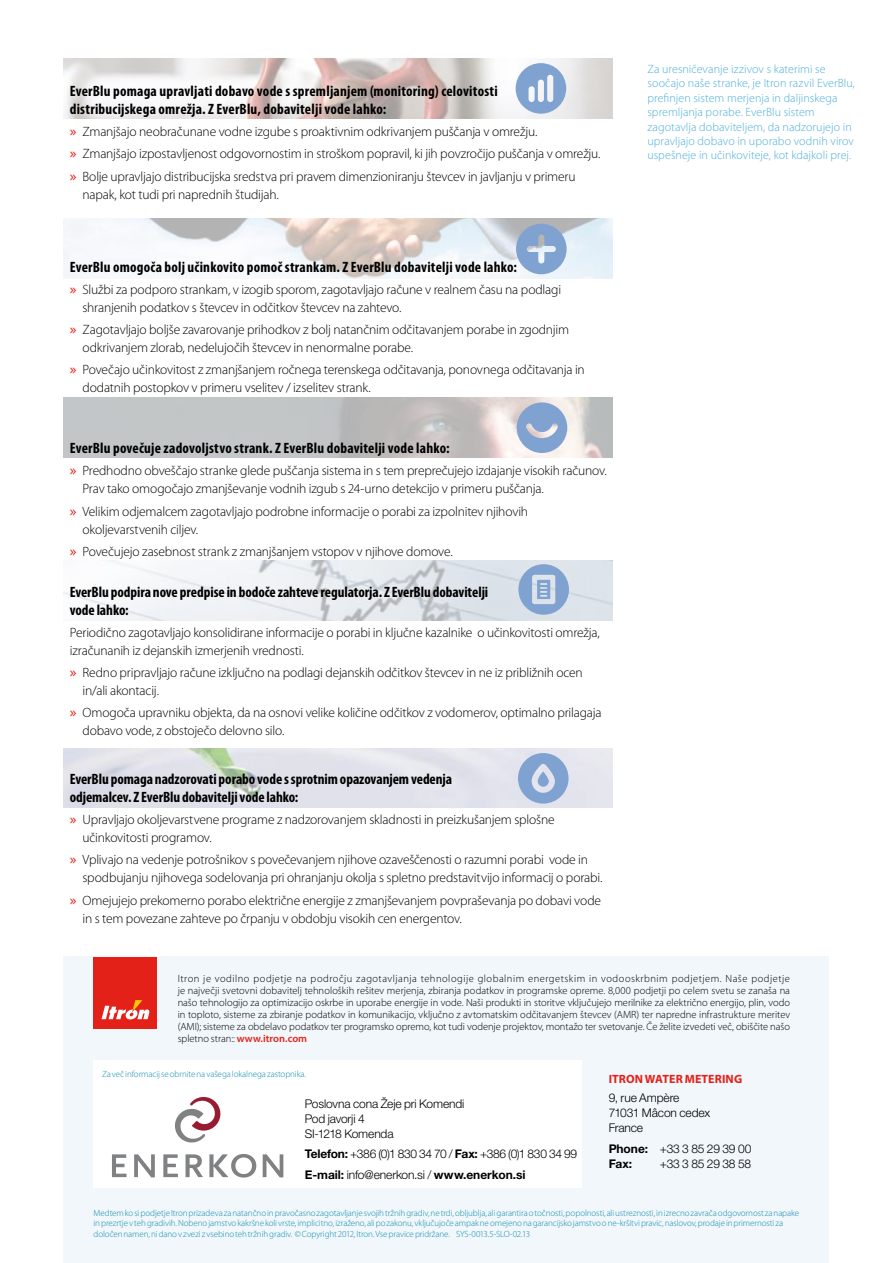
<style>
.page{position:relative;width:893px;height:1263px;background:#fff}
.page>*{position:absolute;margin:0;border:0;box-sizing:border-box;transform-origin:0 0}
.t1{font:700 condensed 15px/18px "Myriad Pro";letter-spacing:.005em;color:#000}
.t2{font:300 13.5px/18px "Myriad Pro";letter-spacing:-.015em;color:#000}
.t3{font:300 12px/14.4px "Myriad Pro";letter-spacing:.005em;color:#4caeda}
.t4{font:300 12px/15px "Helvetica Neue LT Std";letter-spacing:-.01em;color:#000}
.t5{font:700 12px "Myriad Pro";letter-spacing:.005em;color:#e32119}
.t6{font:300 10.5px/12px "Myriad Pro";letter-spacing:-.005em;color:#000;text-align:justify}
.t7{font:300 9px/10.5px "Myriad Pro";letter-spacing:-.01em;color:#0e8bae}
.s1{font-family:"Lucida Grande";font-weight:400;color:#e32119}
.s2{font-weight:600;color:#e32119}
.s3{font-weight:700}
</style>
<div class="page">
<img style="left:64px;top:748px;width:549px;height:60px">
<img style="left:64px;top:561px;width:549px;height:59px">
<img style="left:64px;top:219px;width:549px;height:59px">
<svg style="left:516px;top:224px;width:51px;height:50px;background:#9cb4d5"></svg>
<svg style="left:517px;top:402px;width:50px;height:51px;background:#a2b6d6"></svg>
<svg style="left:518px;top:564px;width:51px;height:51px;background:#a6bcdb"></svg>
<svg style="left:518px;top:753px;width:51px;height:51px;background:#a4badb"></svg>
<img style="left:64px;top:59px;width:549px;height:59px">
<svg style="left:516px;top:63px;width:50px;height:51px"></svg>
<div style="left:64px;top:957px;width:765px;height:306px;background:#f1f7fb"></div>
<div style="left:94px;top:957px;width:63px;height:72px;background:#e32119"></div>
<svg style="left:102px;top:1000px;width:48px;height:19px"></svg>
<div style="left:94px;top:1060px;width:488px;height:127px;background:#fff"></div>
<svg style="left:112px;top:1154px;width:171px;height:23px"></svg>
<svg style="left:175px;top:1097px;width:45px;height:45px"></svg>
<p class="t1" style="left:70px;top:82px;width:429px">EverBlu pomaga upravljati dobavo vode s spremljanjem (monitoring) celovitosti distribucijskega omrežja. Z EverBlu, dobavitelji vode lahko:</p>
<p class="t2" style="left:70px;top:120px;width:532px;line-height:22.2px"><span class="s1">»</span> Zmanjšajo neobračunane vodne izgube s proaktivnim odkrivanjem puščanja v omrežju.<br><span class="s1">»</span> Zmanjšajo izpostavljenost odgovornostim in stroškom popravil, ki jih povzročijo puščanja v omrežju. <span class="s1">»</span> Bolje upravljajo distribucijska sredstva pri pravem dimenzioniranju števcev in javljanju v primeru</p>
<p class="t2" style="left:83px;top:185px;width:198px">napak, kot tudi pri naprednih študijah.</p>
<p class="t1" style="left:70px;top:257px;width:449px">EverBlu omogoča bolj učinkovito pomoč strankam. Z EverBlu dobavitelji vode lahko:</p>
<p class="t2" style="left:83px;top:280px;width:480px;text-indent:-13px"><span class="s1">»</span> Službi za podporo strankam, v izogib sporom, zagotavljajo račune v realnem času na podlagi shranjenih podatkov s števcev in odčitkov števcev na zahtevo.</p>
<p class="t2" style="left:83px;top:321px;width:488px;text-indent:-13px"><span class="s1">»</span> Zagotavljajo boljše zavarovanje prihodkov z bolj natančnim odčitavanjem porabe in zgodnjim odkrivanjem zlorab, nedelujočih števcev in nenormalne porabe.</p>
<p class="t2" style="left:83px;top:361px;width:504px;text-indent:-13px"><span class="s1">»</span> Povečajo učinkovitost z zmanjšanjem ročnega terenskega odčitavanja, ponovnega odčitavanja in dodatnih postopkov v primeru vselitev / izselitev strank.</p>
<p class="t1" style="left:70px;top:439px;width:381px">EverBlu povečuje zadovoljstvo strank. Z EverBlu dobavitelji vode lahko:</p>
<p class="t2" style="left:83px;top:462px;width:526px;text-indent:-13px"><span class="s1">»</span> Predhodno obveščajo stranke glede puščanja sistema in s tem preprečujejo izdajanje visokih računov.<br>Prav tako omogočajo zmanjševanje vodnih izgub s 24-urno detekcijo v primeru puščanja.</p>
<p class="t2" style="left:83px;top:502px;width:447px;text-indent:-13px"><span class="s1">»</span> Velikim odjemalcem zagotavljajo podrobne informacije o porabi za izpolnitev njihovih okoljevarstvenih ciljev.</p>
<p class="t2" style="left:70px;top:542px;width:384px"><span class="s1">»</span> Povečujejo zasebnost strank z zmanjšanjem vstopov v njihove domove.</p>
<p class="t1" style="left:70px;top:582px;width:420px">EverBlu podpira nove predpise in bodoče zahteve regulatorja. Z EverBlu dobavitelji vode lahko:</p>
<p class="t2" style="left:70px;top:623px;width:532px">Periodično zagotavljajo konsolidirane informacije o porabi in ključne kazalnike o učinkovitosti omrežja, izračunanih iz dejanskih izmerjenih vrednosti.</p>
<p class="t2" style="left:83px;top:663px;width:502px;text-indent:-13px"><span class="s1">»</span> Redno pripravljajo račune izključno na podlagi dejanskih odčitkov števcev in ne iz približnih ocen in/ali akontacij.</p>
<p class="t2" style="left:83px;top:704px;width:520px;text-indent:-13px"><span class="s1">»</span> Omogoča upravniku objekta, da na osnovi velike količine odčitkov z vodomerov, optimalno prilagaja dobavo vode, z obstoječo delovno silo.</p>
<p class="t1" style="left:70px;top:769px;width:384px">EverBlu pomaga nadzorovati porabo vode s sprotnim opazovanjem vedenja odjemalcev. Z EverBlu dobavitelji vode lahko:</p>
<p class="t2" style="left:83px;top:810px;width:474px;text-indent:-13px"><span class="s1">»</span> Upravljajo okoljevarstvene programe z nadzorovanjem skladnosti in preizkušanjem splošne učinkovitosti programov.</p>
<p class="t2" style="left:83px;top:851px;width:522px;text-indent:-13px"><span class="s1">»</span> Vplivajo na vedenje potrošnikov s povečevanjem njihove ozaveščenosti o razumni porabi vode in spodbujanju njihovega sodelovanja pri ohranjanju okolja s spletno predstavitvijo informacij o porabi.</p>
<p class="t2" style="left:83px;top:891px;width:520px;text-indent:-13px"><span class="s1">»</span> Omejujejo prekomerno porabo električne energije z zmanjševanjem povpraševanja po dobavi vode in s tem povezane zahteve po črpanju v obdobju visokih cen energentov.</p>
<p class="t3" style="left:647px;top:62px;width:209px">Za uresničevanje izzivov s katerimi se soočajo naše stranke, je Itron razvil EverBlu, prefinjen sistem merjenja in daljinskega spremljanja porabe. EverBlu sistem zagotavlja dobaviteljem, da nadzorujejo in upravljajo dobavo in uporabo vodnih virov uspešneje in učinkoviteje, kot kdajkoli prej.</p>
<p class="t6" style="left:178px;top:973px;width:614px">Itron je vodilno podjetje na področju zagotavljanja tehnologije globalnim energetskim in vodooskrbnim podjetjem. Naše podjetje je največji svetovni dobavitelj tehnoloških rešitev merjenja, zbiranja podatkov in programske opreme. 8,000 podjetji po celem svetu se zanaša na našo tehnologijo za optimizacijo oskrbe in uporabe energije in vode. Naši produkti in storitve vključujejo merilnike za električno energijo, plin, vodo in toploto, sisteme za zbiranje podatkov in komunikacijo, vključno z avtomatskim odčitavanjem števcev (AMR) ter napredne infrastrukture meritev (AMI); sisteme za obdelavo podatkov ter programsko opremo, kot tudi vodenje projektov, montažo ter svetovanje. Če želite izvedeti več, obiščite našo spletno stran:: <span class="s2">www.itron.com</span></p>
<p class="t7" style="left:102px;top:1069px;width:206px">Za več informacij se obrnite na vašega lokalnega zastopnika.</p>
<p class="t5" style="left:609px;top:1071px;width:121px">ITRON WATER METERING</p>
<p class="t4" style="left:609px;top:1090px;width:103px">9, rue Ampère<br>71031 Mâcon cedex<br>France</p>
<p class="t4" style="left:609px;top:1140px;width:144px"><span class="s3">Phone:</span> +33 3 85 29 39 00<br><span class="s3">Fax:</span></p>
<p class="t4" style="left:305px;top:1096px;width:161px">Poslovna cona Žeje pri Komendi<br>Pod javorji 4<br>SI-1218 Komenda</p>
<p class="t4" style="left:305px;top:1143px;width:274px;line-height:20.4px"><span class="s3">Telefon:</span> +386 (0)1 830 34 70 / <span class="s3">Fax:</span> +386 (0)1 830 34 99<br><span class="s3">E-mail:</span> info@enerkon.si / <span class="s3">www.enerkon.si</span></p>
<p class="t4" style="left:660px;top:1155px;width:93px">+33 3 85 29 38 58</p>
<p class="t7" style="left:94px;top:1207px;width:707px">Medtem ko si podjetje Itron prizadeva za natančno in pravočasno zagotavljanje svojih tržnih gradiv, ne trdi, obljublja, ali garantira o točnosti, popolnosti, ali ustreznosti, in izrecno zavrača odgovornost za napake in prezrtje v teh gradivih. Nobeno jamstvo kakršne koli vrste, implicitno, izraženo, ali po zakonu, vključujoče ampak ne omejeno na garancijsko jamstvo o ne-kršitvi pravic, naslovov, prodaje in primernosti za določen namen, ni dano v zvezi z vsebino teh tržnih gradiv. © Copyright 2012, Itron. Vse pravice pridržane. SYS-0013.5-SLO-02.13</p>
</div>
